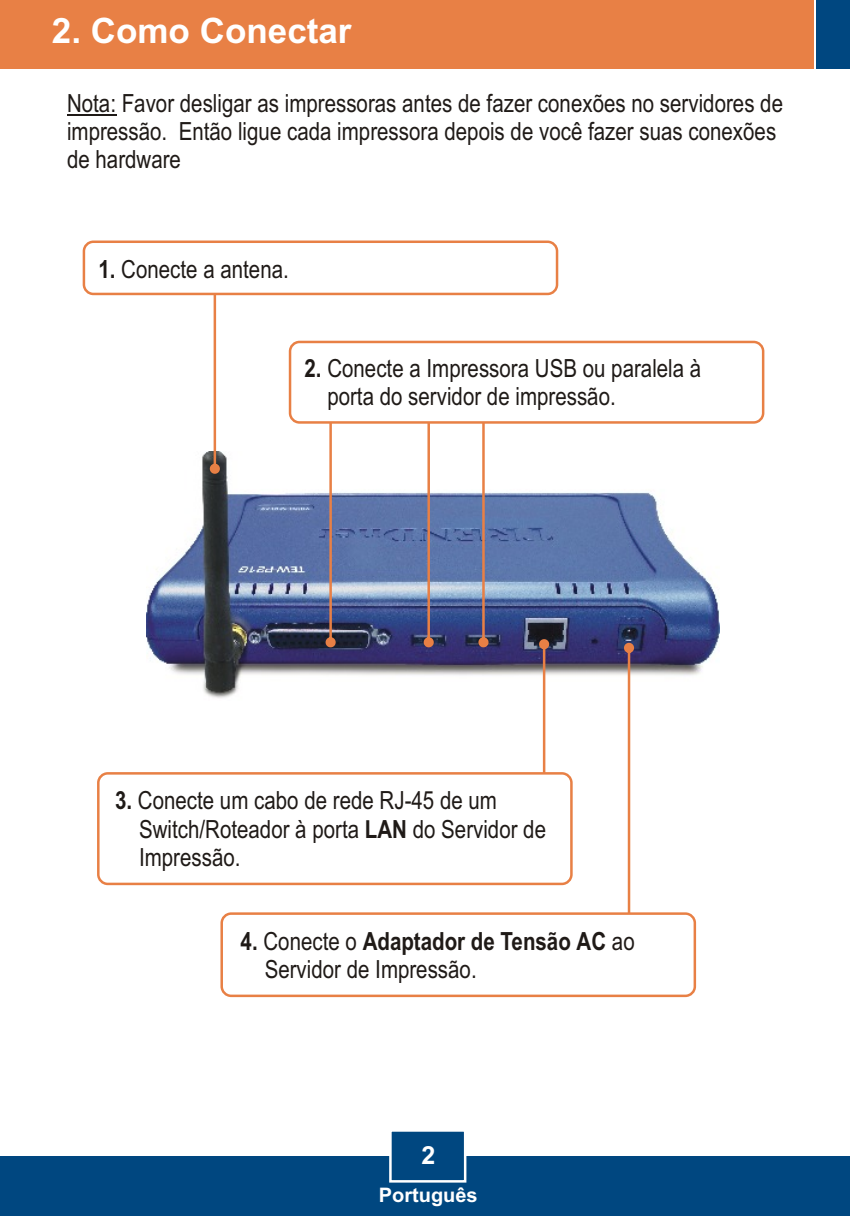
<style>
.page{position:relative;width:850px;height:1216px;background:#fff}
.page>*{position:absolute;margin:0;border:0;box-sizing:border-box;transform-origin:0 0}
.t1{font:700 35px "Arial";color:#fff}
.t2{font:25px/28.2px "Arial Narrow";color:#1f1a17}
.t3{font:700 25px "Arial";color:#fff}
.t4{font:700 20px "Arial";color:#fff}
.s1{font-weight:700}
</style>
<div class="page">
<img style="left:147px;top:451px;width:572px;height:247px">
<svg style="left:210px;top:295px;width:10px;height:178px"></svg>
<svg style="left:325px;top:423px;width:10px;height:224px"></svg>
<svg style="left:423px;top:423px;width:10px;height:224px"></svg>
<svg style="left:478px;top:423px;width:10px;height:224px"></svg>
<svg style="left:539px;top:639px;width:10px;height:133px"></svg>
<svg style="left:624px;top:642px;width:10px;height:270px"></svg>
<div style="left:0;top:1155px;width:849px;height:60px;background:#004780"></div>
<div style="left:0;top:0;width:813px;height:68px;background:#e88045"></div>
<div style="left:816px;top:0;width:33px;height:68px;background:#004780"></div>
<div style="left:289px;top:340px;width:475px;height:83px;background:#fff;border:3px solid #e88045;border-radius:9px"></div>
<div style="left:83px;top:240px;width:475px;height:55px;background:#fff;border:3px solid #e88045;border-radius:9px"></div>
<div style="left:220px;top:912px;width:476px;height:84px;background:#fff;border:3px solid #e88045;border-radius:9px"></div>
<svg style="left:388px;top:1131px;width:79px;height:52px"></svg>
<hr style="left:67px;top:114px;width:49px;height:1px;background:#1f1a17">
<div style="left:97px;top:772px;width:475px;height:112px;background:#fff;border:3px solid #e88045;border-radius:9px"></div>
<h1 class="t1" style="left:52px;top:18px;width:301px">2. Como Conectar</h1>
<p class="t2" style="left:67px;top:91px;width:717px">Nota: Favor desligar as impressoras antes de fazer conexões no servidores de impressão. Então ligue cada impressora depois de você fazer suas conexões de hardware</p>
<p class="t2" style="left:98px;top:257px;width:192px"><span class="s1">1.</span> Conecte a antena.</p>
<p class="t2" style="left:327px;top:356px;width:375px;text-indent:-23px"><span class="s1">2.</span> Conecte a Impressora USB ou paralela à porta do servidor de impressão.</p>
<p class="t2" style="left:139px;top:788px;width:408px;text-indent:-24px"><span class="s1">3.</span> Conecte um cabo de rede RJ-45 de um<br>Switch/Roteador à porta <span class="s1">LAN</span> do Servidor de<br>Impressão.</p>
<p class="t2" style="left:265px;top:928px;width:371px;text-indent:-24px"><span class="s1">4.</span> Conecte o <span class="s1">Adaptador de Tensão AC</span> ao<br>Servidor de Impressão.</p>
<p class="t3" style="left:421px;top:1145px;width:15px">2</p>
<p class="t4" style="left:379px;top:1187px;width:100px">Português</p>
</div>
